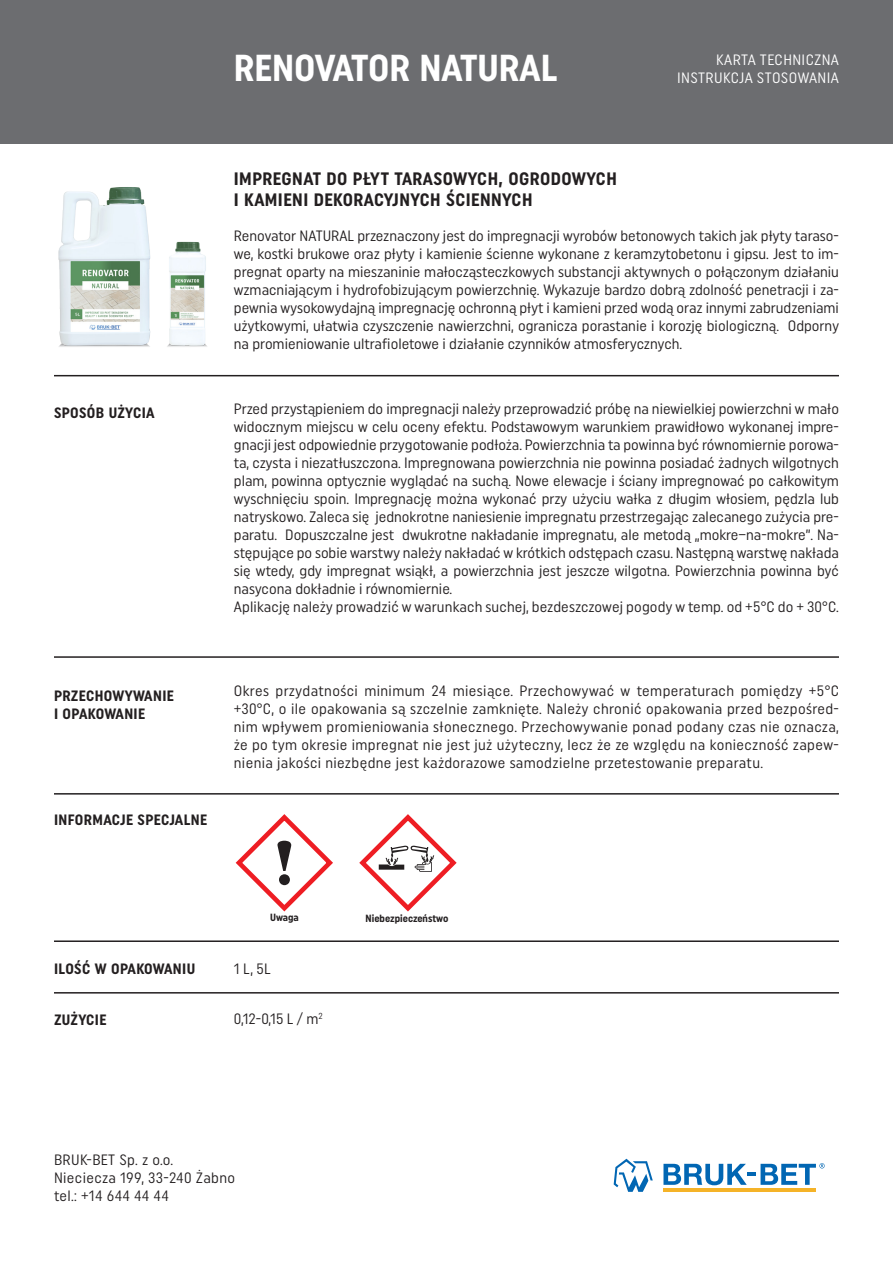
<style>
.page{position:relative;width:893px;height:1263px;background:#fff}
.page>*{position:absolute;margin:0;border:0;box-sizing:border-box;transform-origin:0 0}
.t1{font:700 37.5px "Uniform Condensed";color:#fff}
.t2{font:700 18px "Uniform Condensed";letter-spacing:.025em;color:#231f20}
.t3{font:15px/18px "Uniform Condensed";letter-spacing:.005em;color:#231f20;text-align:justify}
.t4{font:700 15px "Uniform Condensed";letter-spacing:.025em;color:#231f20}
.t5{font:15px "Uniform Condensed";letter-spacing:.025em;color:#231f20}
.t6{font:15px "Uniform Condensed";letter-spacing:.025em;color:#fff}
.t7{font:700 10.5px "Uniform Condensed";color:#231f20}
</style>
<div class="page">
<div style="left:0;top:0;width:893px;height:144px;background:#6c6d70"></div>
<hr style="left:663px;top:1188px;width:153px;height:4px;background:#f5b328">
<svg style="left:663px;top:1163px;width:162px;height:22px"></svg>
<svg style="left:614px;top:1159px;width:39px;height:33px"></svg>
<hr style="left:54px;top:940px;width:785px;height:2px;background:#231f20">
<hr style="left:54px;top:992px;width:785px;height:1px;background:#231f20">
<hr style="left:54px;top:656px;width:785px;height:2px;background:#231f20">
<hr style="left:54px;top:375px;width:785px;height:1px;background:#231f20">
<img style="left:58px;top:187px;width:149px;height:160px">
<hr style="left:54px;top:793px;width:785px;height:1px;background:#231f20">
<svg style="left:235px;top:814px;width:98px;height:98px"></svg>
<svg style="left:359px;top:814px;width:98px;height:98px"></svg>
<p class="t1" style="left:234px;top:45px;width:325px">RENOVATOR NATURAL</p>
<p class="t6" style="left:716px;top:50px;width:124px">KARTA TECHNICZNA</p>
<p class="t6" style="left:677px;top:68px;width:163px">INSTRUKCJA STOSOWANIA</p>
<p class="t2" style="left:234px;top:168px;width:384px">IMPREGNAT DO PŁYT TARASOWYCH, OGRODOWYCH</p>
<p class="t2" style="left:234px;top:189px;width:300px">I KAMIENI DEKORACYJNYCH ŚCIENNYCH</p>
<p class="t3" style="left:234px;top:226px;width:607px">Renovator NATURAL przeznaczony jest do impregnacji wyrobów betonowych takich jak płyty taraso&shy;we, kostki brukowe oraz płyty i kamienie ścienne wykonane z keramzytobetonu i gipsu. Jest to im&shy;pregnat oparty na mieszaninie małocząsteczkowych substancji aktywnych o połączonym działaniu wzmacniającym i hydrofobizującym powierzchnię. Wykazuje bardzo dobrą zdolność penetracji i za&shy;pewnia wysokowydajną impregnację ochronną płyt i kamieni przed wodą oraz innymi zabrudzeniami użytkowymi, ułatwia czyszczenie nawierzchni, ogranicza porastanie i korozję biologiczną. Odporny na promieniowanie ultrafioletowe i działanie czynników atmosferycznych.</p>
<p class="t4" style="left:54px;top:404px;width:102px">SPOSÓB UŻYCIA</p>
<p class="t3" style="left:234px;top:400px;width:607px">Przed przystąpieniem do impregnacji należy przeprowadzić próbę na niewielkiej powierzchni w mało widocznym miejscu w celu oceny efektu. Podstawowym warunkiem prawidłowo wykonanej impre&shy;gnacji jest odpowiednie przygotowanie podłoża. Powierzchnia ta powinna być równomiernie porowa&shy;ta, czysta i niezatłuszczona. Impregnowana powierzchnia nie powinna posiadać żadnych wilgotnych plam, powinna optycznie wyglądać na suchą. Nowe elewacje i ściany impregnować po całkowitym wyschnięciu spoin. Impregnację można wykonać przy użyciu wałka z długim włosiem, pędzla lub natryskowo. Zaleca się jednokrotne naniesienie impregnatu przestrzegając zalecanego zużycia pre&shy;paratu. Dopuszczalne jest dwukrotne nakładanie impregnatu, ale metodą „mokre–na-mokre”. Na&shy;stępujące po sobie warstwy należy nakładać w krótkich odstępach czasu. Następną warstwę nakłada się wtedy, gdy impregnat wsiąkł, a powierzchnia jest jeszcze wilgotna. Powierzchnia powinna być nasycona dokładnie i równomiernie.</p>
<p class="t3" style="left:234px;top:598px;width:607px">Aplikację należy prowadzić w warunkach suchej, bezdeszczowej pogody w temp. od +5°C do + 30°C.</p>
<p class="t4" style="left:54px;top:687px;width:121px">PRZECHOWYWANIE</p>
<p class="t4" style="left:54px;top:705px;width:93px">I OPAKOWANIE</p>
<p class="t4" style="left:54px;top:811px;width:155px">INFORMACJE SPECJALNE</p>
<p class="t3" style="left:234px;top:682px;width:607px">Okres przydatności minimum 24 miesiące. Przechowywać w temperaturach pomiędzy +5°C +30°C, o ile opakowania są szczelnie zamknięte. Należy chronić opakowania przed bezpośred&shy;nim wpływem promieniowania słonecznego. Przechowywanie ponad podany czas nie oznacza, że po tym okresie impregnat nie jest już użyteczny, lecz że ze względu na konieczność zapew&shy;nienia jakości niezbędne jest każdorazowe samodzielne przetestowanie preparatu.</p>
<p class="t7" style="left:242px;top:761px;width:84px">Niebezpieczeństwo</p>
<p class="t4" style="left:54px;top:960px;width:143px">ILOŚĆ W OPAKOWANIU</p>
<p class="t4" style="left:54px;top:1011px;width:54px">ZUŻYCIE</p>
<p class="t7" style="left:270px;top:911px;width:30px">Uwaga</p>
<p class="t3" style="left:234px;top:959px;width:38px">1 L, 5L</p>
<p class="t3" style="left:234px;top:1009px;width:90px">0,12-0,15 L / m<sup>2</sup></p>
<p class="t7" style="left:366px;top:912px;width:84px">Niebezpieczeństwo</p>
<p class="t5" style="left:54px;top:1151px;width:121px">BRUK-BET Sp. z o.o.</p>
<p class="t5" style="left:54px;top:1169px;width:183px">Nieciecza 199, 33-240 Żabno</p>
<p class="t3" style="left:54px;top:1187px;width:117px">tel.: +14 644 44 44</p>
</div>
